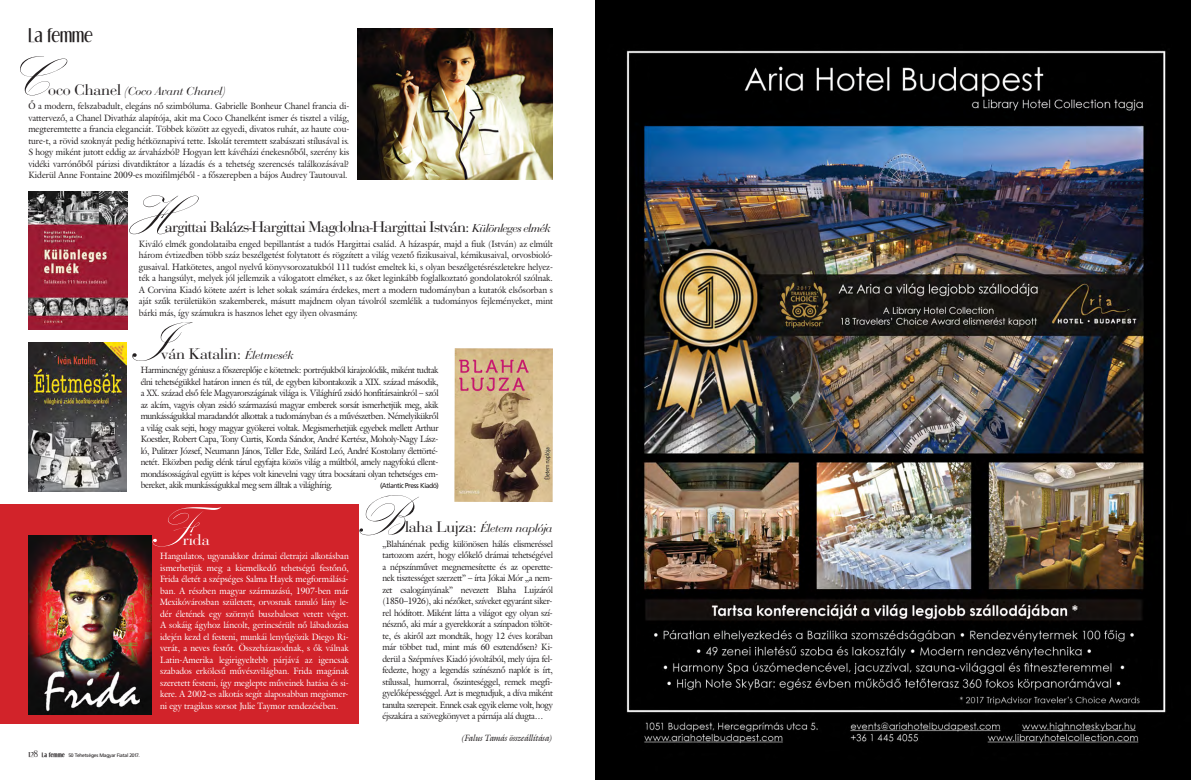
<style>
.page{position:relative;width:1191px;height:780px;background:#fff}
.page>*{position:absolute;margin:0;border:0;box-sizing:border-box;transform-origin:0 0}
.t1{font:57px "Kunstler Schreibschrift Md PFL";color:#231f20}
.t2{font:57px "Kunstler Schreibschrift Md PFL";color:#fff}
.t3{font:19px "Dream Orphans";color:#231f20}
.t4{font:16px "Bauer Bodoni PFL";letter-spacing:-.035em;color:#231f20}
.t5{font:16px "Bauer Bodoni PFL";color:#231f20}
.t6{font:16px "Bauer Bodoni PFL";color:#fff}
.t7{font:italic 12px "Bauer Bodoni PFL";color:#231f20}
.t8{font:9px/11.5px "Galliard PFL";letter-spacing:-.025em;color:#231f20;text-align:justify;scale:.95 1}
.t9{font:9px/11.5px "Galliard PFL";color:#fff;text-align:justify;scale:.95 1}
.t10{font:italic 9px "Galliard PFL";color:#231f20;scale:.95 1}
.t11{font:7px "Frutiger PFL";letter-spacing:-.03em;color:#231f20}
.t12{font:5px "Frutiger PFL";color:#231f20}
.s1{font-style:normal;font-size:16px}
.s2{font-style:italic;font-size:12px}
.s3{font-family:"Dream Orphans";font-size:9px}
.s4{font-family:"Dream Orphans";font-weight:700;font-size:6px}
</style>
<div class="page">
<div style="left:0;top:504px;width:359px;height:219px;background:#d2232a"></div>
<img style="left:358px;top:28px;width:195px;height:152px">
<img style="left:28px;top:342px;width:99px;height:149px">
<img style="left:28px;top:535px;width:123px;height:179px">
<img style="left:454px;top:348px;width:99px;height:154px">
<img style="left:28px;top:191px;width:99px;height:139px">
<img style="left:595px;top:0;width:596px;height:779px">
<h2 class="t3" style="left:28px;top:26px;width:66px">La femme</h2>
<h1 class="t1" style="left:20px;top:42px;width:31px">C</h1>
<h3 class="t7" style="left:48px;top:86px;width:178px"><span class="s1">oco Chanel</span> (Coco Avant Chanel)</h3>
<p class="t8" style="left:28px;top:101px;width:339px">Ő a modern, felszabadult, elegáns nő szimbóluma. Gabrielle Bonheur Chanel francia di&shy;vattervező, a Chanel Divatház alapítója, akit ma Coco Chanelként ismer és tisztel a világ, megteremtette a francia eleganciát. Többek között az egyedi, divatos ruhát, az haute cou&shy;ture-t, a rövid szoknyát pedig hétköznapivá tette. Iskolát teremtett szabászati stílusával is.<br>S hogy miként jutott eddig az árvaházból? Hogyan lett kávéházi énekesnőből, szerény kis vidéki varrónőből párizsi divatdiktátor a lázadás és a tehetség szerencsés találkozásával?<br>Kiderül Anne Fontaine 2009-es mozifilmjéből − a főszerepben a bájos Audrey Tautouval.</p>
<h1 class="t1" style="left:129px;top:181px;width:44px">H</h1>
<h3 class="t4" style="left:165px;top:221px;width:387px">argittai Balázs-Hargittai Magdolna-Hargittai István: <span class="s2">Különleges elmék</span></h3>
<p class="t8" style="left:139px;top:239px;width:437px">Kiváló elmék gondolataiba enged bepillantást a tudós Hargittai család. A házaspár, majd a fiuk (István) az elmúlt három évtizedben több száz beszélgetést folytatott és rögzített a világ vezető fizikusaival, kémikusaival, orvosbioló&shy;gusaival. Hatkötetes, angol nyelvű könyvsorozatukból 111 tudóst emeltek ki, s olyan beszélgetésrészletekre helyez&shy;ték a hangsúlyt, melyek jól jellemzik a válogatott elméket, s az őket leginkább foglalkoztató gondolatokról szólnak.<br>A Corvina Kiadó kötete azért is lehet sokak számára érdekes, mert a modern tudományban a kutatók elsősorban s aját szűk területükön szakemberek, másutt majdnem olyan távolról szemlélik a tudományos fejleményeket, mint bárki más, így számukra is hasznos lehet egy ilyen olvasmány.</p>
<h1 class="t1" style="left:132px;top:307px;width:37px">I</h1>
<h3 class="t5" style="left:161px;top:347px;width:134px">ván Katalin: <span class="s2">Életmesék</span></h3>
<p class="t8" style="left:141px;top:365px;width:315px">Harmincnégy géniusz a főszereplője e kötetnek: portréjukból kirajzolódik, miként tudtak élni tehetségükkel határon innen és túl, de egyben kibontakozik a XIX. század második, a XX. század első fele Magyarországának világa is. Világhírű zsidó honfitársainkról – szól az alcím, vagyis olyan zsidó származású magyar emberek sorsát ismerhetjük meg, akik munkásságukkal maradandót alkottak a tudományban és a művészetben. Némelyikükről a világ csak sejti, hogy magyar gyökerei voltak. Megismerhetjük egyebek mellett Arthur Koestler, Robert Capa, Tony Curtis, Korda Sándor, André Kertész, Moholy-Nagy Lász&shy;ló, Pulitzer József, Neumann János, Teller Ede, Szilárd Leó, André Kostolany élettörté&shy;netét. Eközben pedig elénk tárul egyfajta közös világ a múltból, amely nagyfokú ellent&shy;mondásosságával együtt is képes volt kinevelni vagy útra bocsátani olyan tehetséges em&shy;bereket, akik munkásságukkal meg sem álltak a világhírig.</p>
<p class="t11" style="left:380px;top:483px;width:60px">(Atlantic Press Kiadó)</p>
<h1 class="t2" style="left:152px;top:493px;width:71px">F</h1>
<h1 class="t1" style="left:359px;top:481px;width:48px">B</h1>
<h3 class="t7" style="left:405px;top:523px;width:149px"><span class="s1">laha Lujza:</span> Életem naplója</h3>
<p class="t8" style="left:382px;top:539px;width:181px">„Blahánénak pedig különösen hálás elismeréssel tartozom azért, hogy előkelő drámai tehetségével a népszínművet megnemesítette és az operette&shy;nek tisztességet szerzett” – írta Jókai Mór „a nem&shy;zet csalogányának” nevezett Blaha Lujzáról (1850–1926), aki nézőket, szíveket egyaránt siker&shy;rel hódított. Miként látta a világot egy olyan szí&shy;nésznő, aki már a gyerekkorát a színpadon töltöt&shy;te, és akiről azt mondták, hogy 12 éves korában már többet tud, mint más 60 esztendősen? Ki&shy;derül a Szépmíves Kiadó jóvoltából, mely újra fel&shy;fedezte, hogy a legendás színésznő naplót is írt, stílussal, humorral, őszinteséggel, remek megfi&shy;gyelőképességgel. Azt is megtudjuk, a díva miként tanulta szerepeit. Ennek csak egyik eleme volt, hogy éjszakára a szövegkönyvet a párnája alá dugta…</p>
<h3 class="t6" style="left:183px;top:533px;width:28px">rida</h3>
<p class="t9" style="left:160px;top:551px;width:200px">Hangulatos, ugyanakkor drámai életrajzi alkotásban ismerhetjük meg a kiemelkedő tehetségű festőnő, Frida életét a szépséges Salma Hayek megformálásá&shy;ban. A részben magyar származású, 1907-ben már Mexikóvárosban született, orvosnak tanuló lány le&shy;dér életének egy szörnyű buszbaleset vetett véget.<br>A sokáig ágyhoz láncolt, gerincsérült nő lábadozása idején kezd el festeni, munkái lenyűgözik Diego Ri&shy;verát, a neves festőt. Összeházasodnak, s ők válnak Latin-Amerika legirigyeltebb párjává az igencsak szabados erkölcsű művészvilágban. Frida magának szeretett festeni, így meglepte műveinek hatása és si&shy;kere. A 2002-es alkotás segít alaposabban megismer&shy;ni egy tragikus sorsot Julie Taymor rendezésében.</p>
<p class="t12" style="left:28px;top:753px;width:113px"><span class="s3">128</span> <span class="s4">La femme</span> 50 Tehetséges Magyar Fiatal 2017.</p>
<p class="t10" style="left:461px;top:732px;width:98px">(Falus Tamás összeállítása)</p>
</div>
